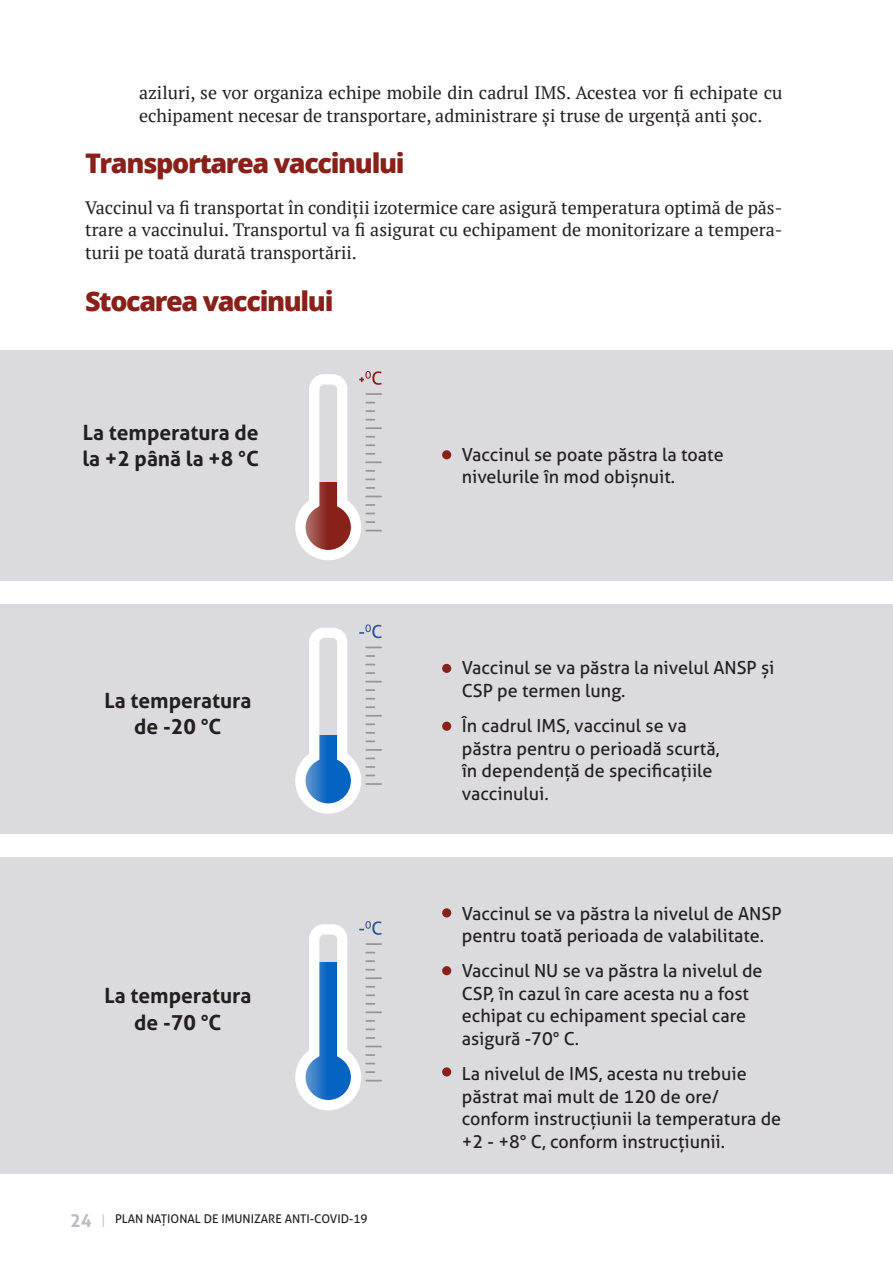
<style>
.page{position:relative;width:893px;height:1263px;background:#fff}
.page>*{position:absolute;margin:0;border:0;box-sizing:border-box;transform-origin:0 0}
.t1{font:800 27px "Open Sans";letter-spacing:-.05em;color:#882119}
.t2{font:700 21px/26.2px "Aller";color:#231f20}
.List_Paragraph{font:18px/22.5px "Aller";color:#231f20}
.t3{font:18px/22.5px "PT Serif";color:#231f20}
.t4{font:12px "Aller";color:#231f20}
.s1{font-weight:700;font-size:18px;color:#bcbdc0}
.s2{font-family:"Open Sans";font-weight:300;font-size:18px;color:#bcbdc0}
</style>
<div class="page">
<div style="left:0;top:351px;width:893px;height:229px;background:#dbdadf"></div>
<div style="left:0;top:604px;width:893px;height:230px;background:#dbdadf"></div>
<div style="left:0;top:858px;width:893px;height:316px;background:#dbdadf"></div>
<svg style="left:295px;top:624px;width:87px;height:190px"></svg>
<svg style="left:295px;top:921px;width:87px;height:190px"></svg>
<svg style="left:295px;top:371px;width:87px;height:189px"></svg>
<div style="left:442px;top:450px;width:9px;height:9px;background:#882119;border-radius:50%"></div>
<div style="left:442px;top:664px;width:9px;height:9px;background:#882119;border-radius:50%"></div>
<div style="left:442px;top:722px;width:9px;height:9px;background:#882119;border-radius:50%"></div>
<div style="left:442px;top:908px;width:9px;height:9px;background:#882119;border-radius:50%"></div>
<div style="left:442px;top:966px;width:9px;height:9px;background:#882119;border-radius:50%"></div>
<div style="left:442px;top:1067px;width:9px;height:9px;background:#882119;border-radius:50%"></div>
<p class="t3" style="left:139px;top:81px;width:645px">aziluri, se vor organiza echipe mobile din cadrul IMS. Acestea vor fi echipate cu echipament necesar de transportare, administrare și truse de urgență anti șoc.</p>
<p class="t1" style="left:85px;top:143px;width:321px">Transportarea vaccinului</p>
<p class="t3" style="left:85px;top:196px;width:699px;text-align:justify">Vaccinul va fi transportat în condiții izotermice care asigură temperatura optimă de păs&shy;trare a vaccinului. Transportul va fi asigurat cu echipament de monitorizare a tempera&shy;turii pe toată durată transportării.</p>
<p class="t1" style="left:85px;top:280px;width:250px">Stocarea vaccinului</p>
<p class="t2" style="left:82px;top:419px;width:178px">La temperatura de la +2 până la +8 °C</p>
<p class="t2" style="left:104px;top:687px;width:148px">La temperatura</p>
<p class="t2" style="left:134px;top:713px;width:89px">de -20 °C</p>
<p class="t2" style="left:104px;top:983px;width:148px">La temperatura</p>
<p class="t2" style="left:134px;top:1009px;width:89px">de -70 °C</p>
<p class="t4" style="left:70px;top:1211px;width:299px"><span class="s1">24</span> <span class="s2">I</span> PLAN NAȚIONAL DE IMUNIZARE ANTI-COVID-19</p>
<p class="List_Paragraph" style="left:462px;top:443px;width:263px">Vaccinul se poate păstra la toate nivelurile în mod obișnuit.</p>
<p class="List_Paragraph" style="left:462px;top:657px;width:314px">Vaccinul se va păstra la nivelul ANSP și<br>CSP pe termen lung.</p>
<p class="List_Paragraph" style="left:462px;top:714px;width:259px">În cadrul IMS, vaccinul se va păstra pentru o perioadă scurtă, în dependență de specificațiile vaccinului.</p>
<p class="List_Paragraph" style="left:462px;top:902px;width:321px">Vaccinul se va păstra la nivelul de ANSP pentru toată perioada de valabilitate.</p>
<p class="List_Paragraph" style="left:462px;top:960px;width:302px">Vaccinul NU se va păstra la nivelul de<br>CSP, în cazul în care acesta nu a fost echipat cu echipament special care asigură -70° C.</p>
<p class="List_Paragraph" style="left:462px;top:1062px;width:321px">La nivelul de IMS, acesta nu trebuie păstrat mai mult de 120 de ore/ conform instrucțiunii la temperatura de +2 - +8° C, conform instrucțiunii.</p>
</div>
